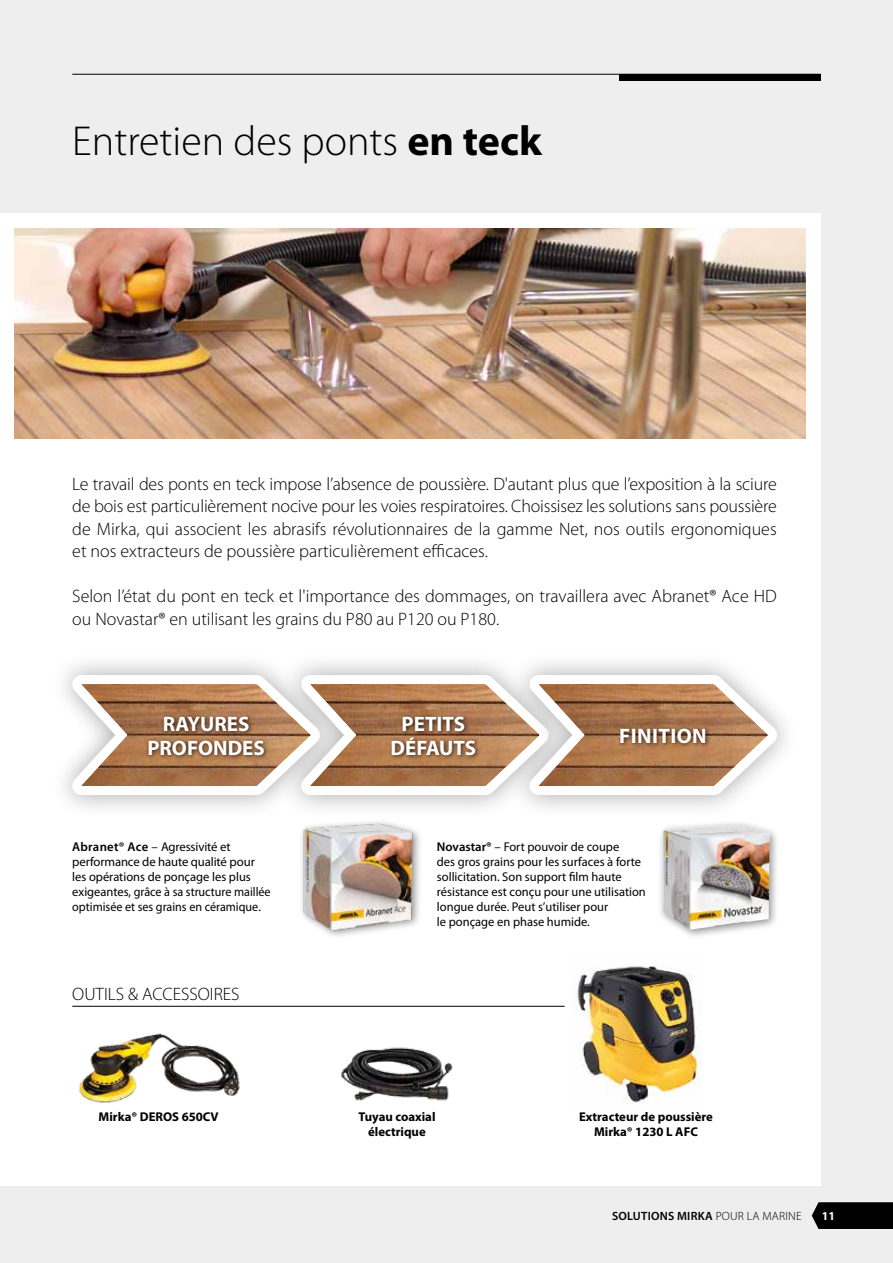
<style>
.page{position:relative;width:893px;height:1263px;background:#eee}
.page>*{position:absolute;margin:0;border:0;box-sizing:border-box;transform-origin:0 0}
.t1{font:300 42px "Myriad Pro";color:#000}
.t2{font:700 21px/24px "Myriad Pro";color:#fff;text-align:center}
.t3{font:700 21px "Myriad Pro";letter-spacing:.02em;color:#fff}
.t4{font:300 18px/22.5px "Myriad Pro";color:#000;text-align:justify}
.t5{font:12.75px/15px "Myriad Pro";color:#000}
.t6{font:700 12.75px/15px "Myriad Pro";color:#000;text-align:center}
.t7{font:600 12px "Myriad Pro";letter-spacing:.02em;color:#000}
.t8{font:300 12px "Myriad Pro";color:#000}
.t9{font:700 12px "Myriad Pro";color:#fff}
.s1{font-weight:700}
.s2{font-weight:600}
.s3{font-weight:300}
</style>
<div class="page">
<div style="left:0;top:213px;width:821px;height:972px;background:#fff"></div>
<hr style="left:72px;top:74px;width:749px;height:1px;background:#000">
<div style="left:619px;top:74px;width:202px;height:7px;background:#000"></div>
<svg style="left:812px;top:1202px;width:81px;height:27px;background:#0b0b0b"></svg>
<hr style="left:72px;top:1006px;width:493px;height:1px;background:#000">
<img style="left:78px;top:1033px;width:162px;height:70px">
<img style="left:341px;top:1047px;width:112px;height:54px">
<img style="left:577px;top:966px;width:125px;height:138px">
<img style="left:15px;top:228px;width:791px;height:211px">
<div style="left:298px;top:818px;width:124px;height:121px;background:#000;opacity:.45"></div>
<img style="left:298px;top:819px;width:120px;height:116px">
<div style="left:657px;top:819px;width:123px;height:120px;background:#000;opacity:.45"></div>
<img style="left:663px;top:825px;width:107px;height:105px">
<div style="left:279px;top:651px;width:292px;height:168px;background:#000;opacity:.35"></div>
<div style="left:50px;top:651px;width:292px;height:168px;background:#000;opacity:.35"></div>
<div style="left:507px;top:651px;width:292px;height:168px;background:#000;opacity:.35"></div>
<svg style="left:64px;top:660px;width:721px;height:141px"></svg>
<div style="left:146px;top:713px;width:123px;height:47px;background:#000;opacity:.75"></div>
<div style="left:389px;top:713px;width:92px;height:47px;background:#000;opacity:.75"></div>
<div style="left:618px;top:725px;width:93px;height:23px;background:#000;opacity:.75"></div>
<h1 class="t1" style="left:72px;top:118px;width:471px">Entretien des ponts <span class="s1">en teck</span></h1>
<p class="t4" style="left:72px;top:473px;width:706px">Le travail des ponts en teck impose l’absence de poussière. D'autant plus que l’exposition à la sciure de bois est particulièrement nocive pour les voies respiratoires. Choissisez les solutions sans poussière de Mirka, qui associent les abrasifs révolutionnaires de la gamme Net, nos outils ergonomiques et nos extracteurs de poussière particulièrement efficaces.</p>
<p class="t4" style="left:72px;top:585px;width:706px">Selon l’état du pont en teck et l'importance des dommages, on travaillera avec Abranet® Ace HD ou Novastar® en utilisant les grains du P80 au P120 ou P180.</p>
<p class="t2" style="left:147px;top:711px;width:119px">RAYURES<br>PROFONDES</p>
<p class="t2" style="left:391px;top:711px;width:87px">PETITS<br>DÉFAUTS</p>
<p class="t3" style="left:619px;top:722px;width:89px">FINITION</p>
<p class="t5" style="left:72px;top:840px;width:200px"><span class="s2">Abranet® Ace</span> – Agressivité et performance de haute qualité pour les opérations de ponçage les plus exigeantes, grâce à sa structure maillée optimisée et ses grains en céramique.</p>
<p class="t4" style="left:72px;top:983px;width:169px">OUTILS &amp; ACCESSOIRES</p>
<p class="t5" style="left:437px;top:840px;width:210px"><span class="s2">Novastar®</span> – Fort pouvoir de coupe<br>des gros grains pour les surfaces à forte sollicitation. Son support film haute résistance est conçu pour une utilisation longue durée. Peut s’utiliser pour<br>le ponçage en phase humide.</p>
<p class="t6" style="left:99px;top:1109px;width:122px">Mirka® DEROS 650CV</p>
<p class="t6" style="left:579px;top:1109px;width:135px">Extracteur de poussière<br>Mirka® 1230 L AFC</p>
<p class="t6" style="left:358px;top:1109px;width:79px">Tuyau coaxial électrique</p>
<p class="t8" style="left:650px;top:1209px;width:153px"><span class="s1">MIRKA</span> DENİZCİLİK ÇÖZÜMLERİ</p>
<p class="t9" style="left:822px;top:1208px;width:15px">11</p>
<p class="t7" style="left:612px;top:1209px;width:191px">SOLUTIONS MIRKA <span class="s3">POUR LA MARINE</span></p>
</div>
